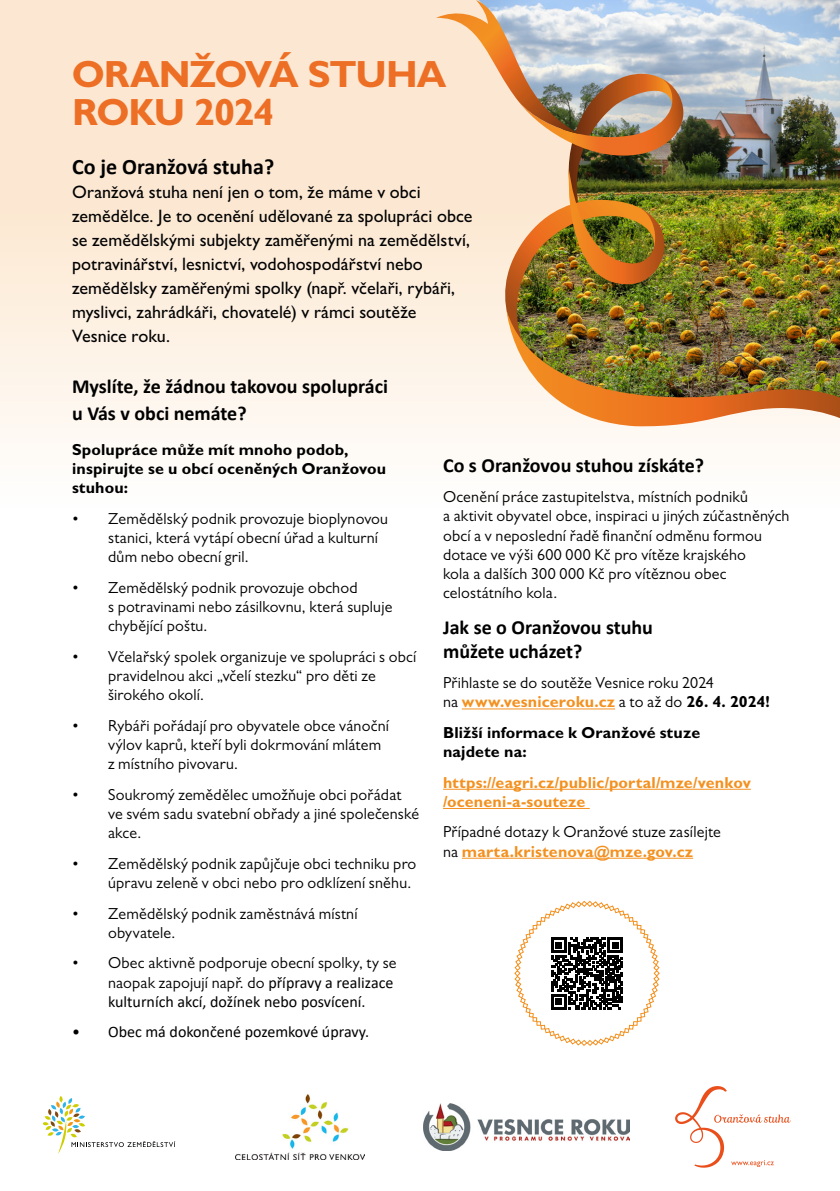
<style>
.page{position:relative;width:840px;height:1191px;background:#fff}
.page>*{position:absolute;margin:0;border:0;box-sizing:border-box;transform-origin:0 0}
.t1{font:700 38px/38px "Gill Sans MT Pro";letter-spacing:-.03em;color:#ed6f25}
.t2{font:700 22px "Calibri";color:#020203}
.t3{font:700 20px/26.4px "Calibri";color:#000}
.t4{font:500 18px/24px "Gill Sans MT Pro";letter-spacing:.005em;color:#020203}
.t5{font:16px/19.2px "Gill Sans MT Pro";letter-spacing:.01em;color:#000}
.t6{font:700 16px/19.2px "Gill Sans MT Pro";letter-spacing:.005em;color:#000}
.t7{font:16px "Calibri";color:#000}
.t8{font:700 16px/19.2px "Gill Sans MT Pro";letter-spacing:.005em;color:#f39120}
.s1{font-family:"Calibri"}
.s2{font-weight:700;color:#f39120}
.s3{font-weight:700}
</style>
<div class="page">
<div style="left:0;top:0;width:839px;height:595px;background:linear-gradient(to bottom,#fbe2c6,#fff)"></div>
<hr style="left:461px;top:708px;width:153px;height:1px;background:#f39120">
<hr style="left:443px;top:789px;width:307px;height:1px;background:#f39120">
<hr style="left:443px;top:808px;width:146px;height:1px;background:#f39120">
<hr style="left:461px;top:858px;width:231px;height:1px;background:#f39120">
<img style="left:423px;top:1103px;width:206px;height:47px">
<svg style="left:44px;top:1096px;width:132px;height:58px"></svg>
<img style="left:235px;top:1094px;width:130px;height:65px">
<svg style="left:675px;top:1086px;width:115px;height:81px"></svg>
<svg style="left:514px;top:900px;width:145px;height:146px"></svg>
<img style="left:435px;top:0;width:404px;height:427px">
<h1 class="t1" style="left:72px;top:54px;width:376px">ORANŽOVÁ STUHA<br>ROKU 2024</h1>
<h2 class="t2" style="left:72px;top:151px;width:203px">Co je Oranžová stuha?</h2>
<p class="t4" style="left:72px;top:179px;width:401px">Oranžová stuha není jen o tom, že máme v obci zemědělce. Je to ocenění udělované za spolupráci obce se zemědělskými subjekty zaměřenými na zemědělství, potravinářství, lesnictví, vodohospodářství nebo zemědělsky zaměřenými spolky (např. včelaři, rybáři, myslivci, zahrádkáři, chovatelé) v rámci soutěže Vesnice roku.</p>
<p class="t3" style="left:72px;top:373px;width:317px">Myslíte, že žádnou takovou spolupráci u Vás v obci nemáte?</p>
<p class="t6" style="left:72px;top:440px;width:315px">Spolupráce může mít mnoho podob, inspirujte se u obcí oceněných Oranžovou stuhou:</p>
<p class="t5" style="left:108px;top:509px;width:281px;text-indent:-36px">• Zemědělský podnik provozuje bioplynovou stanici, která vytápí obecní úřad a kulturní dům nebo obecní gril.</p>
<p class="t5" style="left:108px;top:578px;width:285px;text-indent:-36px">• Zemědělský podnik provozuje obchod<br>s potravinami nebo zásilkovnu, která supluje chybějící poštu.</p>
<p class="t5" style="left:108px;top:647px;width:309px;text-indent:-36px">• Včelařský spolek organizuje ve spolupráci s obcí pravidelnou akci „včelí stezku“ pro děti ze širokého okolí.</p>
<p class="t5" style="left:108px;top:716px;width:282px;text-indent:-36px">• Rybáři pořádají pro obyvatele obce vánoční výlov kaprů, kteří byli dokrmování mlátem z místního pivovaru.</p>
<p class="t5" style="left:108px;top:784px;width:312px;text-indent:-36px">• Soukromý zemědělec umožňuje obci pořádat ve svém sadu svatební obřady a jiné společenské akce.</p>
<p class="t5" style="left:108px;top:853px;width:310px;text-indent:-36px">• Zemědělský podnik zapůjčuje obci techniku pro úpravu zeleně v obci nebo pro odklízení sněhu.</p>
<p class="t5" style="left:108px;top:903px;width:251px;text-indent:-36px">• Zemědělský podnik zaměstnává místní obyvatele.</p>
<p class="t5" style="left:72px;top:953px;width:326px;text-align:right">• Obec aktivně podporuje obecní spolky, ty se naopak zapojují např. do <span class="s1">přípravy a realizace</span></p>
<p class="t7" style="left:108px;top:990px;width:259px">kulturních akcí, dožínek nebo posvícení.</p>
<p class="t7" style="left:72px;top:1021px;width:298px">• Obec má dokončené pozemkové úpravy.</p>
<p class="t3" style="left:443px;top:451px;width:262px">Co s Oranžovou stuhou získáte?</p>
<p class="t5" style="left:443px;top:487px;width:347px">Ocenění práce zastupitelstva, místních podniků<br>a aktivit obyvatel obce, inspiraci u jiných zúčastněných obcí a v neposlední řadě finanční odměnu formou dotace ve výši 600 000 Kč pro vítěze krajského<br>kola a dalších 300 000 Kč pro vítěznou obec celostátního kola.</p>
<p class="t3" style="left:443px;top:614px;width:211px;line-height:24px">Jak se o Oranžovou stuhu můžete ucházet?</p>
<p class="t5" style="left:443px;top:673px;width:328px">Přihlaste se do soutěže Vesnice roku 2024<br>na <span class="s2">www.vesniceroku.cz</span> a to až do <span class="s3">26. 4. 2024!</span></p>
<p class="t6" style="left:443px;top:722px;width:259px">Bližší informace k Oranžové stuze najdete na:</p>
<p class="t8" style="left:443px;top:772px;width:309px">https://eagri.cz/public/portal/mze/venkov /oceneni-a-souteze</p>
<p class="t5" style="left:443px;top:822px;width:279px">Případné dotazy k Oranžové stuze zasílejte na <span class="s2">marta.kristenova@mze.gov.cz</span></p>
</div>
